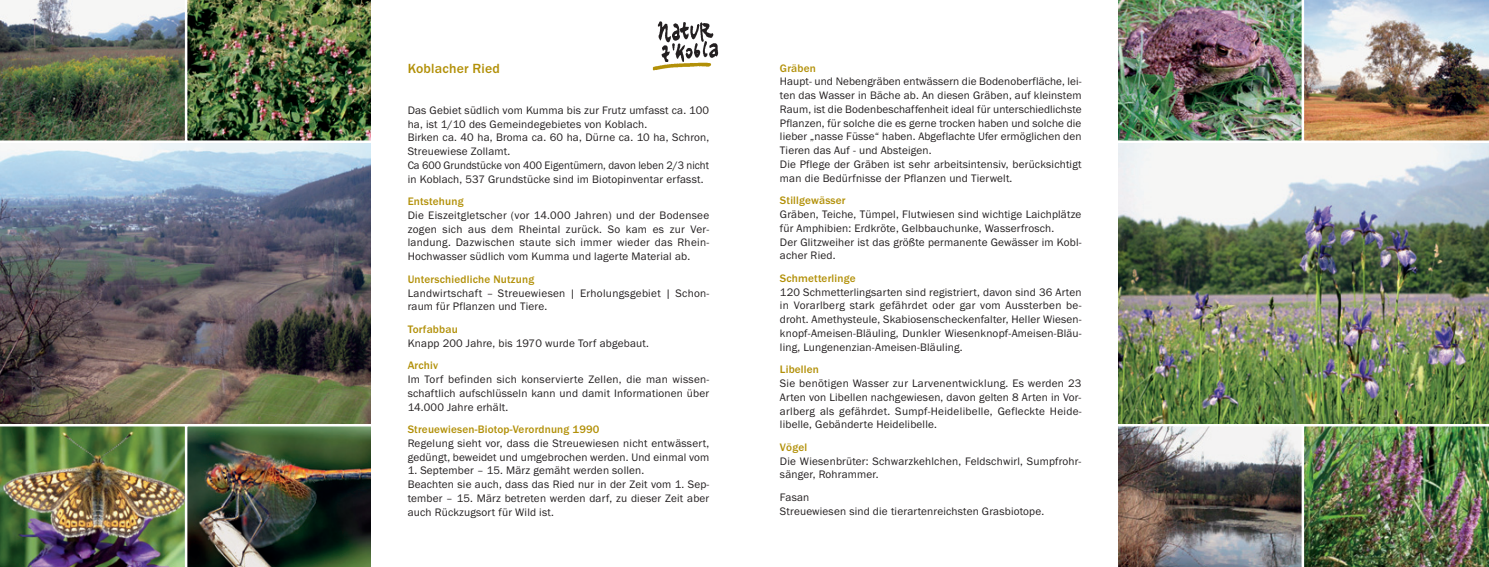
<style>
.page{position:relative;width:1489px;height:567px;background:#fff}
.page>*{position:absolute;margin:0;border:0;box-sizing:border-box;transform-origin:0 0}
.t1{font:500 13.75px "Franklin Gothic";letter-spacing:.015em;color:#b29008}
.t2{font:11.25px/13.8px "Franklin Gothic";letter-spacing:.015em;color:#231f20}
.t3{font:500 11.25px "Franklin Gothic";letter-spacing:.015em;color:#b29008}
</style>
<div class="page">
<img style="left:0;top:143px;width:371px;height:281px">
<img style="left:0;top:0;width:371px;height:141px">
<img style="left:0;top:426px;width:371px;height:141px">
<img style="left:652px;top:21px;width:66px;height:49px">
<img style="left:1118px;top:143px;width:370px;height:281px">
<img style="left:1118px;top:0;width:370px;height:141px">
<img style="left:1118px;top:426px;width:370px;height:141px">
<p class="t1" style="left:407px;top:64px;width:94px">Koblacher Ried</p>
<p class="t2" style="left:407px;top:104px;width:303px">Das Gebiet südlich vom Kumma bis zur Frutz umfasst ca. 100 ha, ist 1/10 des Gemeindegebietes von Koblach.<br>Birken ca. 40 ha, Broma ca. 60 ha, Dürne ca. 10 ha, Schron, Streuewiese Zollamt.<br>Ca 600 Grundstücke von 400 Eigentümern, davon leben 2/3 nicht in Koblach, 537 Grundstücke sind im Biotopinventar erfasst.</p>
<p class="t3" style="left:407px;top:197px;width:57px">Entstehung</p>
<p class="t2" style="left:407px;top:209px;width:303px;text-align:justify">Die Eiszeitgletscher (vor 14.000 Jahren) und der Bodensee zogen sich aus dem Rheintal zurück. So kam es zur Ver - landung. Dazwischen staute sich immer wieder das Rhein-Hochwasser südlich vom Kumma und lagerte Material ab.</p>
<p class="t3" style="left:407px;top:275px;width:128px">Unterschiedliche Nutzung</p>
<p class="t2" style="left:407px;top:287px;width:303px">Landwirtschaft – Streuewiesen | Erholungsgebiet | Schon&shy;raum für Pflanzen und Tiere.</p>
<p class="t3" style="left:407px;top:325px;width:52px">Torfabbau</p>
<p class="t2" style="left:407px;top:337px;width:243px">Knapp 200 Jahre, bis 1970 wurde Torf abgebaut.</p>
<p class="t3" style="left:407px;top:362px;width:32px">Archiv</p>
<p class="t2" style="left:407px;top:373px;width:303px;text-align:justify">Im Torf befinden sich konservierte Zellen, die man wissen&shy;schaftlich aufschlüsseln kann und damit Informationen über 14.000 Jahre erhält.</p>
<p class="t3" style="left:407px;top:425px;width:193px">Streuewiesen-Biotop-Verordnung 1990</p>
<p class="t2" style="left:407px;top:437px;width:303px">Regelung sieht vor, dass die Streuewiesen nicht entwässert, gedüngt, beweidet und umgebrochen werden. Und einmal vom</p>
<p class="t2" style="left:407px;top:465px;width:303px">1. September – 15. März gemäht werden sollen.<br>Beachten sie auch, dass das Ried nur in der Zeit vom 1. Sep&shy;tember – 15. März betreten werden darf, zu dieser Zeit aber auch Rückzugsort für Wild ist.</p>
<p class="t3" style="left:780px;top:64px;width:37px">Gräben</p>
<p class="t2" style="left:780px;top:76px;width:303px">Haupt- und Nebengräben entwässern die Bodenoberfläche, lei&shy;ten das Wasser in Bäche ab. An diesen Gräben, auf kleinstem Raum, ist die Bodenbeschaffenheit ideal für unterschiedlichste Pflanzen, für solche die es gerne trocken haben und solche die lieber „nasse Füsse“ haben. Abgeflachte Ufer ermöglichen den Tieren das Auf - und Absteigen.<br>Die Pflege der Gräben ist sehr arbeitsintensiv, berücksichtigt man die Bedürfnisse der Pflanzen und Tierwelt.</p>
<p class="t3" style="left:780px;top:197px;width:67px">Stillgewässer</p>
<p class="t2" style="left:780px;top:208px;width:303px">Gräben, Teiche, Tümpel, Flutwiesen sind wichtige Laichplätze für Amphibien: Erdkröte, Gelbbauchunke, Wasserfrosch.<br>Der Glitzweiher ist das größte permanente Gewässer im Kobl - acher Ried.</p>
<p class="t3" style="left:780px;top:274px;width:77px">Schmetterlinge</p>
<p class="t2" style="left:780px;top:286px;width:303px;text-align:justify">120 Schmetterlingsarten sind registriert, davon sind 36 Arten in Vorarlberg stark gefährdet oder gar vom Aussterben be&shy;droht. Amethysteule, Skabiosenscheckenfalter, Heller Wiesen&shy;knopf-Ameisen-Bläuling, Dunkler Wiesenknopf-Ameisen-Bläu&shy;ling, Lungenenzian-Ameisen-Bläuling.</p>
<p class="t3" style="left:780px;top:366px;width:41px">Libellen</p>
<p class="t2" style="left:780px;top:377px;width:303px;text-align:justify">Sie benötigen Wasser zur Larvenentwicklung. Es werden 23<br>Arten von Libellen nachgewiesen, davon gelten 8 Arten in Vor&shy;arlberg als gefährdet. Sumpf-Heidelibelle, Gefleckte Heide - libelle, Gebänderte Heidelibelle.</p>
<p class="t3" style="left:780px;top:443px;width:29px">Vögel</p>
<p class="t2" style="left:780px;top:455px;width:303px">Die Wiesenbrüter: Schwarzkehlchen, Feldschwirl, Sumpfrohr&shy;sänger, Rohrammer.</p>
<p class="t2" style="left:780px;top:491px;width:266px">Fasan<br>Streuewiesen sind die tierartenreichsten Grasbiotope.</p>
</div>
